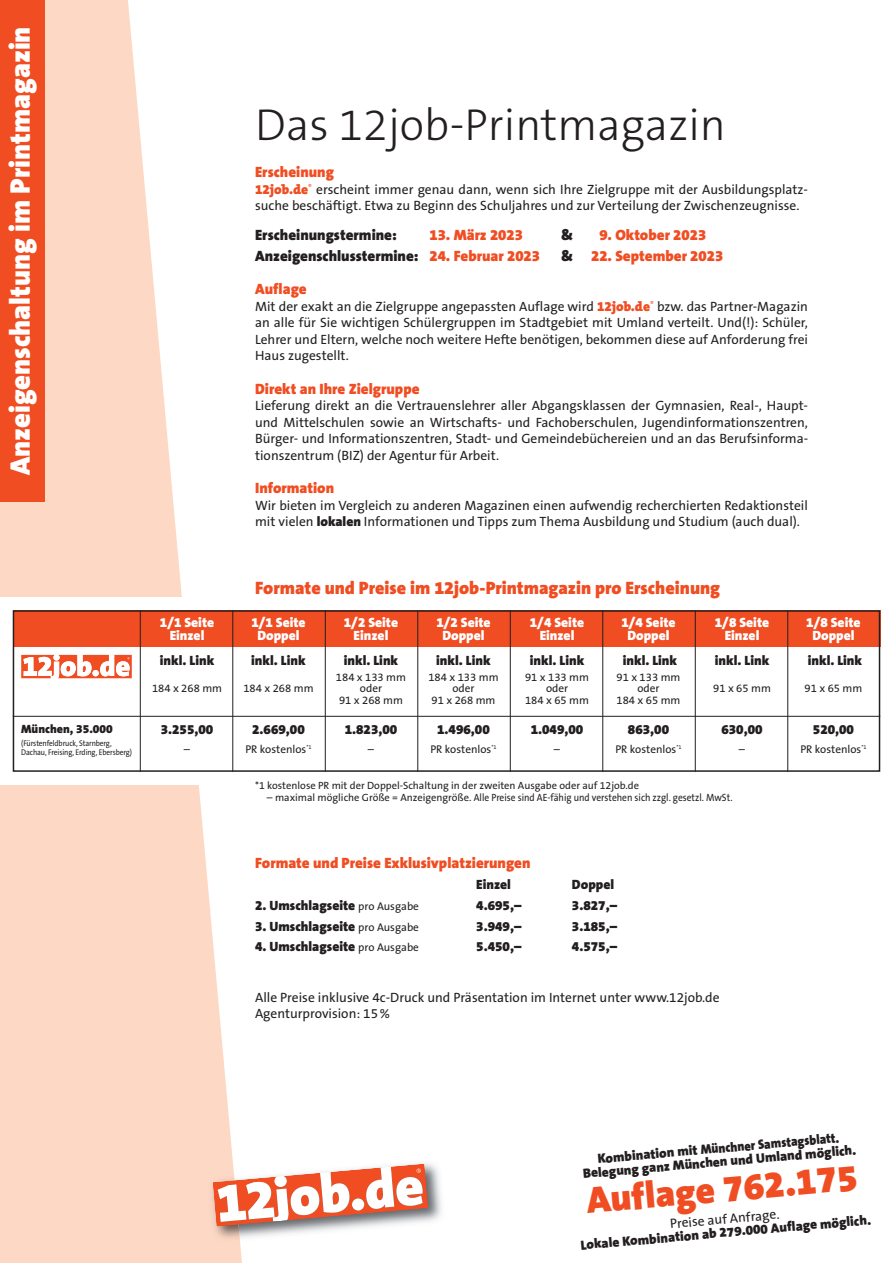
<style>
.page{position:relative;width:893px;height:1263px;background:#fff}
.page>*{position:absolute;margin:0;border:0;box-sizing:border-box;transform-origin:0 0}
.t1{font:300 45px "The Sans B3";color:#231f20}
.t2{font:900 37.5px "The Sans B9";color:#f04d22}
.t3{font:900 28.5px "The Sans B9";color:#fff}
.t4{font:900 18px "The Sans B9";color:#f04d22}
.t5{font:900 15px "The Sans B9";color:#f04d22}
.t6{font:900 15px "The Sans B9";color:#231f20}
.t7{font:13.5px/16.5px "The Sans B5 Plain";color:#231f20}
.t8{font:900 13.5px/13.5px "The Sans B9";color:#231f20;text-align:center}
.t9{font:900 13.5px "The Sans B9";color:#fff}
.t10{font:900 12px "The Sans B9";color:#231f20}
.t11{font:11.25px "The Sans B5 Plain";color:#231f20}
.t12{font:10.5px "The Sans B5 Plain";color:#231f20}
.t13{font:8.25px/9px "The Sans B5 Plain";letter-spacing:-.015em;color:#231f20;scale:.9 1}
.s1{font-family:"The Mix B9";font-weight:900;color:#f04d22}
.s2{color:#231f20}
.s3{color:#fff}
.s4{color:#f04d22}
.s5{font-family:"The Sans B9";font-weight:900}
.s6{font-family:"The Sans B5 Plain";font-weight:400;font-size:11.25px}
</style>
<div class="page">
<svg style="left:0;top:0;width:242px;height:1263px;fill:#fdd8c4"></svg>
<div style="left:0;top:0;width:45px;height:502px;background:#f04d22"></div>
<img style="left:234px;top:1156px;width:207px;height:88px">
<img style="left:205px;top:1174px;width:35px;height:73px">
<svg style="left:213px;top:1164px;width:215px;height:63px"></svg>
<div style="left:0;top:597px;width:893px;height:188px;background:#fff"></div>
<div style="left:13px;top:610px;width:867px;height:36px;background:#f04d22"></div>
<hr style="left:787px;top:610px;width:1px;height:162px;background:#231f20">
<hr style="left:695px;top:610px;width:1px;height:162px;background:#231f20">
<hr style="left:602px;top:610px;width:1px;height:162px;background:#231f20">
<hr style="left:510px;top:610px;width:1px;height:162px;background:#231f20">
<hr style="left:417px;top:610px;width:1px;height:162px;background:#231f20">
<hr style="left:325px;top:610px;width:1px;height:162px;background:#231f20">
<hr style="left:232px;top:610px;width:1px;height:162px;background:#231f20">
<hr style="left:140px;top:610px;width:1px;height:162px;background:#231f20">
<hr style="left:13px;top:716px;width:867px;height:1px;background:#231f20">
<div style="left:13px;top:610px;width:867px;height:162px;border:2px solid #231f20"></div>
<svg style="left:21px;top:655px;width:111px;height:23px"></svg>
<h3 class="t3" style="left:9px;top:475px;width:450px;rotate:-90deg">Anzeigenschaltung im Printmagazin</h3>
<p class="t10" style="left:21px;top:724px;width:93px">München, 35.000</p>
<p class="t13" style="left:21px;top:739px;width:125px">(Fürstenfeldbruck, Starnberg,<br>Dachau, Freising, Erding, Ebersberg)</p>
<h1 class="t1" style="left:255px;top:98px;width:472px">Das 12job-Printmagazin</h1>
<p class="t5" style="left:255px;top:166px;width:80px">Erscheinung</p>
<p class="t7" style="left:255px;top:182px;width:554px"><span class="s1">12job.de</span><sup>®</sup> erscheint immer genau dann, wenn sich Ihre Zielgruppe mit der Ausbildungsplatz - suche beschäftigt. Etwa zu Beginn des Schuljahres und zur Verteilung der Zwischenzeugnisse.</p>
<p class="t6" style="left:255px;top:229px;width:143px">Erscheinungstermine:</p>
<p class="t5" style="left:429px;top:229px;width:95px">13. März 2023</p>
<p class="t5" style="left:561px;top:229px;width:146px"><span class="s2">&amp;</span> <span class="s3">0</span>9. Oktober 2023</p>
<p class="t6" style="left:255px;top:250px;width:286px">Anzeigenschlusstermine: <span class="s4">24. Februar 2023</span></p>
<p class="t5" style="left:561px;top:250px;width:163px"><span class="s2">&amp;</span> 22. September 2023</p>
<p class="t5" style="left:255px;top:283px;width:53px">Auflage</p>
<p class="t7" style="left:255px;top:299px;width:554px;text-align:justify">Mit der exakt an die Zielgruppe angepassten Auflage wird <span class="s1">12job.de</span><sup>®</sup> bzw. das Partner-Magazin an alle für Sie wichtigen Schülergruppen im Stadtgebiet mit Umland verteilt. Und(!): Schüler, Lehrer und Eltern, welche noch weitere Hefte benötigen, bekommen diese auf Anforderung frei Haus zugestellt.</p>
<p class="t5" style="left:255px;top:383px;width:166px">Direkt an Ihre Zielgruppe</p>
<p class="t7" style="left:255px;top:399px;width:554px;text-align:justify">Lieferung direkt an die Vertrauenslehrer aller Abgangsklassen der Gymnasien, Real-, Haupt&shy;und Mittelschulen sowie an Wirtschafts- und Fachoberschulen, Jugend inform ations zentren, Bürger- und Informationszentren, Stadt- und Gemeindebüchereien und an das Berufsinforma&shy;tionszentrum (BIZ) der Agentur für Arbeit.</p>
<p class="t5" style="left:255px;top:482px;width:81px">Information</p>
<p class="t7" style="left:255px;top:498px;width:554px">Wir bieten im Vergleich zu anderen Magazinen einen aufwendig recherchierten Redaktionsteil mit vielen <span class="s5">lokalen</span> Informationen und Tipps zum Thema Ausbildung und Studium (auch dual).</p>
<h3 class="t4" style="left:255px;top:580px;width:467px">Formate und Preise im 12job-Printmagazin pro Erscheinung</h3>
<p class="t9" style="left:160px;top:616px;width:56px">1/1 Seite</p>
<p class="t9" style="left:251px;top:616px;width:56px">1/1 Seite</p>
<p class="t9" style="left:344px;top:616px;width:56px">1/2 Seite</p>
<p class="t9" style="left:436px;top:616px;width:56px">1/2 Seite</p>
<p class="t9" style="left:530px;top:616px;width:56px">1/4 Seite</p>
<p class="t9" style="left:621px;top:616px;width:56px">1/4 Seite</p>
<p class="t9" style="left:715px;top:616px;width:56px">1/8 Seite</p>
<p class="t9" style="left:806px;top:616px;width:56px">1/8 Seite</p>
<p class="t9" style="left:170px;top:630px;width:36px">Einzel</p>
<p class="t9" style="left:257px;top:630px;width:44px">Doppel</p>
<p class="t9" style="left:354px;top:630px;width:36px">Einzel</p>
<p class="t9" style="left:442px;top:630px;width:44px">Doppel</p>
<p class="t9" style="left:540px;top:630px;width:36px">Einzel</p>
<p class="t9" style="left:627px;top:630px;width:44px">Doppel</p>
<p class="t9" style="left:725px;top:630px;width:36px">Einzel</p>
<p class="t9" style="left:812px;top:630px;width:44px">Doppel</p>
<p class="t8" style="left:160px;top:655px;width:56px">inkl. Link</p>
<p class="t8" style="left:251px;top:655px;width:56px">inkl. Link</p>
<p class="t8" style="left:344px;top:655px;width:56px">inkl. Link</p>
<p class="t8" style="left:436px;top:655px;width:56px">inkl. Link</p>
<p class="t8" style="left:530px;top:655px;width:56px">inkl. Link</p>
<p class="t8" style="left:623px;top:655px;width:56px">inkl. Link</p>
<p class="t8" style="left:715px;top:655px;width:56px">inkl. Link</p>
<p class="t8" style="left:808px;top:655px;width:56px">inkl. Link</p>
<p class="t11" style="left:336px;top:673px;width:72px">184 x 133 mm</p>
<p class="t11" style="left:428px;top:673px;width:72px">184 x 133 mm</p>
<p class="t11" style="left:525px;top:673px;width:65px">91 x 133 mm</p>
<p class="t11" style="left:616px;top:673px;width:65px">91 x 133 mm</p>
<p class="t11" style="left:152px;top:683px;width:72px">184 x 268 mm</p>
<p class="t11" style="left:243px;top:683px;width:72px">184 x 268 mm</p>
<p class="t11" style="left:360px;top:683px;width:24px">oder</p>
<p class="t11" style="left:452px;top:683px;width:24px">oder</p>
<p class="t11" style="left:546px;top:683px;width:24px">oder</p>
<p class="t11" style="left:637px;top:683px;width:24px">oder</p>
<p class="t11" style="left:713px;top:683px;width:59px">91 x 65 mm</p>
<p class="t11" style="left:804px;top:683px;width:59px">91 x 65 mm</p>
<p class="t11" style="left:339px;top:695px;width:65px">91 x 268 mm</p>
<p class="t11" style="left:431px;top:695px;width:65px">91 x 268 mm</p>
<p class="t11" style="left:525px;top:695px;width:65px">184 x 65 mm</p>
<p class="t11" style="left:616px;top:695px;width:65px">184 x 65 mm</p>
<p class="t8" style="left:161px;top:724px;width:54px">3.255,00</p>
<p class="t8" style="left:252px;top:724px;width:54px">2.669,00</p>
<p class="t8" style="left:345px;top:724px;width:54px">1.823,00</p>
<p class="t8" style="left:437px;top:724px;width:54px">1.496,00</p>
<p class="t8" style="left:531px;top:724px;width:54px">1.049,00</p>
<p class="t8" style="left:628px;top:724px;width:43px">863,00</p>
<p class="t8" style="left:721px;top:724px;width:43px">630,00</p>
<p class="t8" style="left:813px;top:724px;width:43px">520,00</p>
<p class="t11" style="left:184px;top:745px;width:8px">–</p>
<p class="t11" style="left:245px;top:745px;width:68px">PR kostenlos<sup>*1</sup></p>
<p class="t11" style="left:368px;top:745px;width:8px">–</p>
<p class="t11" style="left:430px;top:745px;width:68px">PR kostenlos<sup>*1</sup></p>
<p class="t11" style="left:554px;top:745px;width:8px">–</p>
<p class="t11" style="left:615px;top:745px;width:68px">PR kostenlos<sup>*1</sup></p>
<p class="t11" style="left:739px;top:745px;width:8px">–</p>
<p class="t11" style="left:800px;top:745px;width:68px">PR kostenlos<sup>*1</sup></p>
<p class="t12" style="left:255px;top:781px;width:385px">*1 kostenlose PR mit der Doppel-Schaltung in der zweiten Ausgabe oder auf 12job.de</p>
<p class="t12" style="left:267px;top:793px;width:467px">– maximal mögliche Größe = Anzeigengröße. Alle Preise sind AE-fähig und verstehen sich zzgl. gesetzl. MwSt.</p>
<p class="t5" style="left:255px;top:857px;width:277px">Formate und Preise Exklusivplatzierungen</p>
<p class="t8" style="left:476px;top:879px;width:36px">Einzel</p>
<p class="t8" style="left:572px;top:879px;width:44px">Doppel</p>
<p class="t8" style="left:255px;top:900px;width:165px">2. Umschlagseite <span class="s6">pro Ausgabe</span></p>
<p class="t8" style="left:476px;top:900px;width:47px">4.695,–</p>
<p class="t8" style="left:572px;top:900px;width:47px">3.827,–</p>
<p class="t8" style="left:255px;top:920px;width:165px">3. Umschlagseite <span class="s6">pro Ausgabe</span></p>
<p class="t8" style="left:476px;top:920px;width:47px">3.949,–</p>
<p class="t8" style="left:572px;top:920px;width:47px">3.185,–</p>
<p class="t8" style="left:255px;top:941px;width:165px">4. Umschlagseite <span class="s6">pro Ausgabe</span></p>
<p class="t8" style="left:476px;top:941px;width:47px">5.450,–</p>
<p class="t8" style="left:572px;top:941px;width:47px">4.575,–</p>
<p class="t7" style="left:255px;top:990px;width:466px">Alle Preise inklusive 4c-Druck und Präsentation im Internet unter www.12job.de<br>Agenturprovision: 15 %</p>
<p class="t8" style="left:581px;top:1155px;width:276px;rotate:-5deg">Kombination mit Münchner Samstagsblatt.<br>Belegung ganz München und Umland möglich.</p>
<h2 class="t2" style="left:585px;top:1186px;width:273px;rotate:-5deg">Auflage 762.175</h2>
<p class="t7" style="left:669px;top:1216px;width:111px;rotate:-5deg">Preise auf Anfrage.</p>
<p class="t8" style="left:580px;top:1239px;width:293px;rotate:-5deg">Lokale Kombination ab 279.000 Auflage möglich.</p>
</div>
